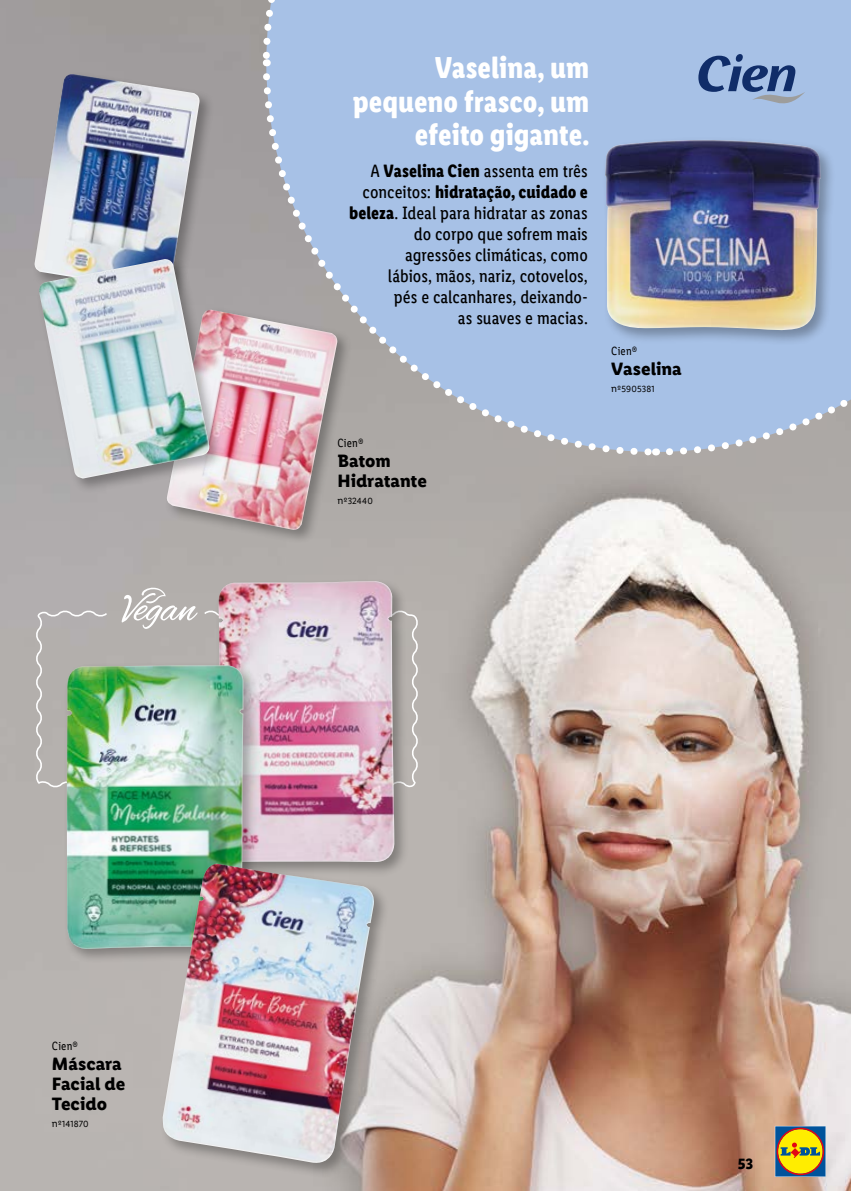
<style>
.page{position:relative;width:851px;height:1191px;background:#fff}
.page>*{position:absolute;margin:0;border:0;box-sizing:border-box;transform-origin:0 0}
.t1{font:700 30.45px/33.2px "Lidl Font Cond Pro";color:#fff;text-align:right}
.t2{font:18px/21px "Lidl Font Cond Pro";letter-spacing:-.005em;color:#000;text-align:right}
.t3{font:700 18px/20.2px "Lidl Font Pro";color:#000}
.t4{font:700 15px "Lidl Font Pro";color:#000}
.t5{font:12px "Lidl Font Cond Pro";letter-spacing:.015em;color:#000}
.t6{font:9px "Lidl Font Pro";letter-spacing:.015em;color:#000}
.s1{font-weight:700}
.s2{font-size:10.5px}
</style>
<div class="page">
<img style="left:1px;top:0;width:849px;height:1191px">
<img style="left:0;top:0;width:1px;height:1191px">
<svg style="left:0;top:638px;width:1px;height:174px"></svg>
<svg style="left:662px;top:116px;width:188px;height:343px;background:#a9bedc"></svg>
<svg style="left:259px;top:69px;width:396px;height:390px;background:#a8bcda"></svg>
<div style="left:259px;top:0;width:389px;height:66px;background:#a7c1e6"></div>
<div style="left:32px;top:71px;width:182px;height:235px;background:#000;opacity:.3"></div>
<img style="left:34px;top:74px;width:166px;height:218px">
<svg style="left:774px;top:1125px;width:51px;height:52px;background:#a09c44"></svg>
<svg style="left:655px;top:0;width:196px;height:116px;background:#9db7dd"></svg>
<div style="left:602px;top:137px;width:233px;height:208px;background:#000;opacity:.3"></div>
<img style="left:605px;top:140px;width:215px;height:191px">
<div style="left:164px;top:306px;width:188px;height:239px;background:#000;opacity:.3"></div>
<img style="left:166px;top:310px;width:172px;height:221px">
<div style="left:36px;top:256px;width:188px;height:237px;background:#000;opacity:.3"></div>
<img style="left:38px;top:259px;width:173px;height:219px">
<svg style="left:122px;top:586px;width:75px;height:22px;background:#bcb9b6"></svg>
<svg style="left:34px;top:608px;width:386px;height:181px;background:#b9b5b3"></svg>
<div style="left:215px;top:578px;width:194px;height:299px;background:#000;opacity:.3"></div>
<img style="left:217px;top:581px;width:178px;height:281px">
<div style="left:64px;top:662px;width:194px;height:302px;background:#000;opacity:.3"></div>
<img style="left:67px;top:665px;width:176px;height:284px">
<div style="left:160px;top:861px;width:229px;height:317px;background:#000;opacity:.3"></div>
<img style="left:163px;top:863px;width:212px;height:302px">
<h1 class="t1" style="left:353px;top:51px;width:238px">Vaselina, um pequeno frasco, um efeito gigante.</h1>
<p class="t2" style="left:349px;top:160px;width:240px">A <span class="s1">Vaselina Cien</span> assenta em três conceitos: <span class="s1">hidratação, cuidado e beleza</span>. Ideal para hidratar as zonas do corpo que sofrem mais agressões climáticas, como<br>lábios, mãos, nariz, cotovelos,<br>pés e calcanhares, deixando-<br>as suaves e macias.</p>
<p class="t5" style="left:337px;top:436px;width:28px">Cien®</p>
<p class="t3" style="left:337px;top:451px;width:91px">Batom<br>Hidratante</p>
<p class="t6" style="left:337px;top:496px;width:37px"><span class="s2">n</span>º32440</p>
<p class="t5" style="left:611px;top:344px;width:28px">Cien®</p>
<p class="t3" style="left:611px;top:359px;width:72px">Vaselina</p>
<p class="t6" style="left:611px;top:384px;width:45px"><span class="s2">n</span>º5905381</p>
<p class="t5" style="left:52px;top:1038px;width:28px">Cien®</p>
<p class="t3" style="left:52px;top:1053px;width:75px">Máscara<br>Facial de<br>Tecido</p>
<p class="t6" style="left:52px;top:1119px;width:38px"><span class="s2">n</span>º141870</p>
<p class="t4" style="left:737px;top:1154px;width:17px">53</p>
</div>
